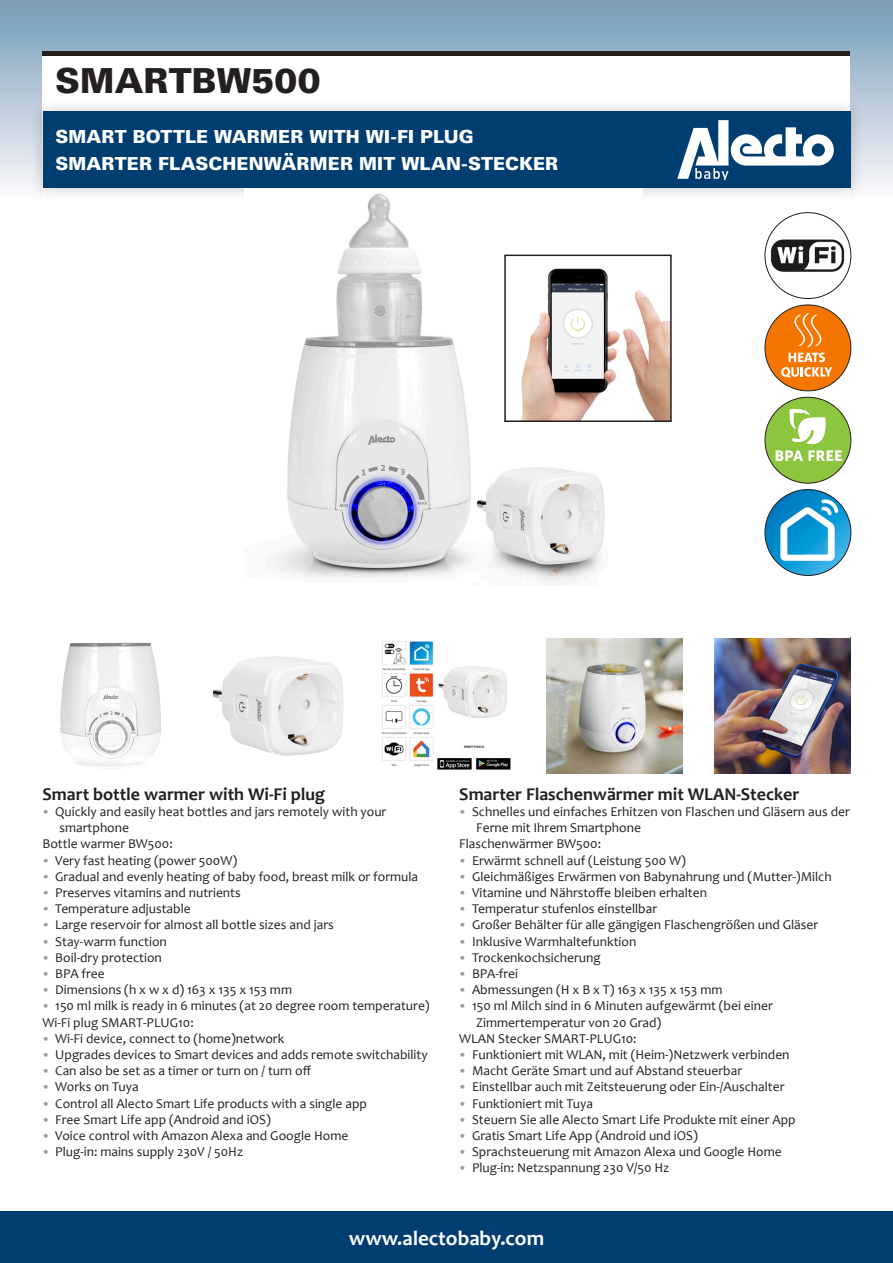
<style>
.page{position:relative;width:893px;height:1263px;background:#fff}
.page>*{position:absolute;margin:0;border:0;box-sizing:border-box;transform-origin:0 0}
.t1{font:900 34.5px "Univers LT Std";letter-spacing:.005em;color:#231f20}
._03_Babycare_Basis_B{font:700 21px "Candara";color:#fff}
._03_Babycare_Basis_B-2{font:700 18px "Candara";color:#231f20}
.t2{font:900 18px "Univers LT Std";letter-spacing:.005em;color:#fff}
._03_Babycare_Basis_B-3{font:13.5px/16.2px "Candara";color:#231f20}
.s1{font-family:"Calibri";font-weight:300;color:#959ca1}
</style>
<div class="page">
<div style="left:0;top:0;width:893px;height:200px;background:linear-gradient(to bottom,#749cb7,#fefafd)"></div>
<div style="left:0;top:1212px;width:893px;height:51px;background:#003d71"></div>
<img style="left:546px;top:638px;width:136px;height:136px">
<img style="left:714px;top:638px;width:136px;height:136px">
<img style="left:381px;top:641px;width:130px;height:129px">
<img style="left:213px;top:656px;width:131px;height:100px">
<img style="left:60px;top:643px;width:101px;height:125px">
<div style="left:43px;top:51px;width:807px;height:587px;background:#fff"></div>
<hr style="left:43px;top:51px;width:807px;height:4px;background:#231f20">
<div style="left:28px;top:97px;width:837px;height:106px;background:#231f20;opacity:.25"></div>
<div style="left:43px;top:112px;width:807px;height:76px;background:#003d71"></div>
<svg style="left:677px;top:120px;width:156px;height:60px"></svg>
<img style="left:244px;top:188px;width:398px;height:395px">
<img style="left:765px;top:490px;width:86px;height:85px;border-radius:42px">
<div style="left:765px;top:305px;width:86px;height:86px;background:#f47600;border-radius:50%"></div>
<svg style="left:781px;top:313px;width:51px;height:65px"></svg>
<div style="left:765px;top:397px;width:86px;height:86px;background:#8bc63e;border-radius:50%"></div>
<svg style="left:776px;top:409px;width:66px;height:52px"></svg>
<img style="left:765px;top:213px;width:86px;height:85px;border-radius:43px">
<img style="left:507px;top:258px;width:162px;height:161px">
<div style="left:504px;top:255px;width:168px;height:167px;border:2px solid #231f20"></div>
<p class="t1" style="left:55px;top:59px;width:267px">SMARTBW500</p>
<p class="t2" style="left:55px;top:125px;width:420px">SMART BOTTLE WARMER WITH WI-FI PLUG</p>
<p class="t2" style="left:55px;top:152px;width:504px">SMARTER FLASCHENWÄRMER MIT WLAN-STECKER</p>
<p class="_03_Babycare_Basis_B-2" style="left:43px;top:783px;width:284px">Smart bottle warmer with Wi-Fi plug</p>
<p class="_03_Babycare_Basis_B-3" style="left:60px;top:803px;width:328px;text-indent:-17px"><span class="s1">•</span> Quickly and easily heat bottles and jars remotely with your smartphone</p>
<p class="_03_Babycare_Basis_B-3" style="left:43px;top:836px;width:132px">Bottle warmer BW500:</p>
<p class="_03_Babycare_Basis_B-3" style="left:43px;top:852px;width:196px"><span class="s1">•</span> Very fast heating (power 500W)</p>
<p class="_03_Babycare_Basis_B-3" style="left:43px;top:868px;width:377px"><span class="s1">•</span> Gradual and evenly heating of baby food, breast milk or formula</p>
<p class="_03_Babycare_Basis_B-3" style="left:43px;top:884px;width:200px"><span class="s1">•</span> Preserves vitamins and nutrients</p>
<p class="_03_Babycare_Basis_B-3" style="left:43px;top:900px;width:150px"><span class="s1">•</span> Temperature adjustable</p>
<p class="_03_Babycare_Basis_B-3" style="left:43px;top:917px;width:293px"><span class="s1">•</span> Large reservoir for almost all bottle sizes and jars</p>
<p class="_03_Babycare_Basis_B-3" style="left:43px;top:933px;width:126px"><span class="s1">•</span> Stay-warm function</p>
<p class="_03_Babycare_Basis_B-3" style="left:43px;top:949px;width:121px"><span class="s1">•</span> Boil-dry protection</p>
<p class="_03_Babycare_Basis_B-3" style="left:43px;top:965px;width:64px"><span class="s1">•</span> BPA free</p>
<p class="_03_Babycare_Basis_B-3" style="left:43px;top:981px;width:251px"><span class="s1">•</span> Dimensions (h x w x d) 163 x 135 x 153 mm</p>
<p class="_03_Babycare_Basis_B-3" style="left:43px;top:998px;width:389px"><span class="s1">•</span> 150 ml milk is ready in 6 minutes (at 20 degree room temperature)</p>
<p class="_03_Babycare_Basis_B-3" style="left:43px;top:1014px;width:153px">Wi-Fi plug SMART-PLUG10:</p>
<p class="_03_Babycare_Basis_B-3" style="left:43px;top:1030px;width:243px"><span class="s1">•</span> Wi-Fi device, connect to (home)network</p>
<p class="_03_Babycare_Basis_B-3" style="left:43px;top:1046px;width:387px"><span class="s1">•</span> Upgrades devices to Smart devices and adds remote switchability</p>
<p class="_03_Babycare_Basis_B-3" style="left:43px;top:1062px;width:270px"><span class="s1">•</span> Can also be set as a timer or turn on / turn off</p>
<p class="_03_Babycare_Basis_B-3" style="left:43px;top:1079px;width:98px"><span class="s1">•</span> Works on Tuya</p>
<p class="_03_Babycare_Basis_B-3" style="left:43px;top:1095px;width:326px"><span class="s1">•</span> Control all Alecto Smart Life products with a single app</p>
<p class="_03_Babycare_Basis_B-3" style="left:43px;top:1111px;width:230px"><span class="s1">•</span> Free Smart Life app (Android and iOS)</p>
<p class="_03_Babycare_Basis_B-3" style="left:43px;top:1127px;width:307px"><span class="s1">•</span> Voice control with Amazon Alexa and Google Home</p>
<p class="_03_Babycare_Basis_B-3" style="left:43px;top:1143px;width:202px"><span class="s1">•</span> Plug-in: mains supply 230V / 50Hz</p>
<p class="_03_Babycare_Basis_B-2" style="left:459px;top:783px;width:342px">Smarter Flaschenwärmer mit WLAN-Stecker</p>
<p class="_03_Babycare_Basis_B-3" style="left:476px;top:803px;width:375px;text-indent:-17px"><span class="s1">•</span> Schnelles und einfaches Erhitzen von Flaschen und Gläsern aus der<br>Ferne mit Ihrem Smartphone</p>
<p class="_03_Babycare_Basis_B-3" style="left:459px;top:836px;width:143px">Flaschenwärmer BW500:</p>
<p class="_03_Babycare_Basis_B-3" style="left:459px;top:852px;width:228px"><span class="s1">•</span> Erwärmt schnell auf (Leistung 500 W)</p>
<p class="_03_Babycare_Basis_B-3" style="left:459px;top:868px;width:374px"><span class="s1">•</span> Gleichmäßiges Erwärmen von Babynahrung und (Mutter-)Milch</p>
<p class="_03_Babycare_Basis_B-3" style="left:459px;top:884px;width:249px"><span class="s1">•</span> Vitamine und Nährstoffe bleiben erhalten</p>
<p class="_03_Babycare_Basis_B-3" style="left:459px;top:900px;width:199px"><span class="s1">•</span> Temperatur stufenlos einstellbar</p>
<p class="_03_Babycare_Basis_B-3" style="left:459px;top:917px;width:360px"><span class="s1">•</span> Großer Behälter für alle gängigen Flaschengrößen und Gläser</p>
<p class="_03_Babycare_Basis_B-3" style="left:459px;top:933px;width:179px"><span class="s1">•</span> Inklusive Warmhaltefunktion</p>
<p class="_03_Babycare_Basis_B-3" style="left:459px;top:949px;width:143px"><span class="s1">•</span> Trockenkochsicherung</p>
<p class="_03_Babycare_Basis_B-3" style="left:459px;top:965px;width:60px"><span class="s1">•</span> BPA-frei</p>
<p class="_03_Babycare_Basis_B-3" style="left:459px;top:981px;width:265px"><span class="s1">•</span> Abmessungen (H x B x T) 163 x 135 x 153 mm</p>
<p class="_03_Babycare_Basis_B-3" style="left:476px;top:998px;width:298px;text-indent:-17px"><span class="s1">•</span> 150 ml Milch sind in 6 Minuten aufgewärmt (bei einer<br>Zimmertemperatur von 20 Grad)</p>
<p class="_03_Babycare_Basis_B-3" style="left:459px;top:1030px;width:179px">WLAN Stecker SMART-PLUG10:</p>
<p class="_03_Babycare_Basis_B-3" style="left:459px;top:1046px;width:332px"><span class="s1">•</span> Funktioniert mit WLAN, mit (Heim-)Netzwerk verbinden</p>
<p class="_03_Babycare_Basis_B-3" style="left:459px;top:1062px;width:284px"><span class="s1">•</span> Macht Geräte Smart und auf Abstand steuerbar</p>
<p class="_03_Babycare_Basis_B-3" style="left:459px;top:1079px;width:327px"><span class="s1">•</span> Einstellbar auch mit Zeitsteuerung oder Ein-/Auschalter</p>
<p class="_03_Babycare_Basis_B-3" style="left:459px;top:1095px;width:135px"><span class="s1">•</span> Funktioniert mit Tuya</p>
<p class="_03_Babycare_Basis_B-3" style="left:459px;top:1111px;width:338px"><span class="s1">•</span> Steuern Sie alle Alecto Smart Life Produkte mit einer App</p>
<p class="_03_Babycare_Basis_B-3" style="left:459px;top:1127px;width:240px"><span class="s1">•</span> Gratis Smart Life App (Android und iOS)</p>
<p class="_03_Babycare_Basis_B-3" style="left:459px;top:1143px;width:324px"><span class="s1">•</span> Sprachsteuerung mit Amazon Alexa und Google Home</p>
<p class="_03_Babycare_Basis_B-3" style="left:459px;top:1160px;width:212px"><span class="s1">•</span> Plug-in: Netzspannung 230 V/50 Hz</p>
<p class="_03_Babycare_Basis_B" style="left:349px;top:1225px;width:197px">www.alectobaby.com</p>
</div>
